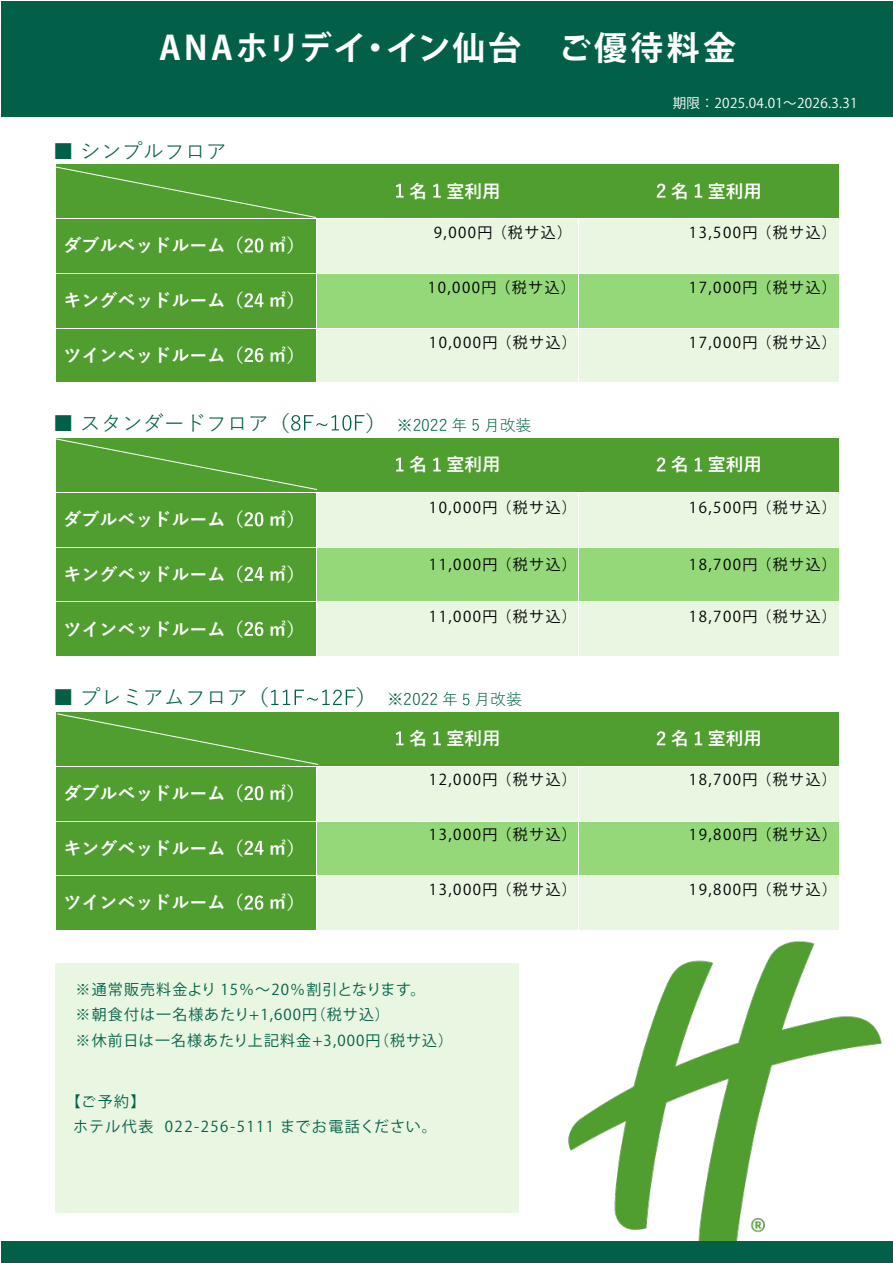
<style>
.page{position:relative;width:893px;height:1263px;background:#fff}
.page>*{position:absolute;margin:0;border:0;box-sizing:border-box;transform-origin:0 0}
.t1{font:700 33px "Koz Go Pro";letter-spacing:.08em;color:#fff}
.t2{font:21px "Yu Gothic";color:#026048}
.t3{font:700 18px "Yu Gothic";color:#fff}
.t4{font:15.9px "Yu Gothic";letter-spacing:-.01em;color:#026048}
.t5{font:15px "Koz Go Pro";letter-spacing:.1em;color:#000}
.t6{font:15px/25.5px "Koz Go Pro";letter-spacing:.075em;color:#026048}
.t7{font:15px/25.5px "Koz Go Pro";letter-spacing:.1em;color:#026048}
.t8{font:13.5px "Koz Go Pro";letter-spacing:.025em;color:#fff}
.s1{font-size:21px}
</style>
<div class="page">
<div style="left:317px;top:164px;width:261px;height:54px;background:#509e2f"></div>
<svg style="left:396px;top:184px;width:8px;height:14px"></svg>
<svg style="left:433px;top:184px;width:8px;height:14px"></svg>
<div style="left:578px;top:164px;width:262px;height:54px;background:#509e2f"></div>
<svg style="left:657px;top:184px;width:8px;height:14px"></svg>
<svg style="left:695px;top:184px;width:7px;height:14px"></svg>
<hr style="left:318px;top:164px;width:260px;height:1px;background:#fff">
<hr style="left:579px;top:164px;width:261px;height:1px;background:#fff">
<div style="left:56px;top:219px;width:261px;height:54px;background:#509e2f"></div>
<svg style="left:244px;top:238px;width:19px;height:15px"></svg>
<div style="left:317px;top:219px;width:261px;height:54px;background:#e8f6e2"></div>
<div style="left:579px;top:219px;width:261px;height:54px;background:#e8f6e2"></div>
<hr style="left:317px;top:219px;width:1px;height:54px;background:#fff">
<div style="left:56px;top:274px;width:261px;height:54px;background:#509e2f"></div>
<svg style="left:244px;top:293px;width:20px;height:14px"></svg>
<div style="left:317px;top:274px;width:261px;height:54px;background:#95d87a"></div>
<div style="left:579px;top:274px;width:261px;height:54px;background:#95d87a"></div>
<hr style="left:317px;top:274px;width:1px;height:54px;background:#fff">
<div style="left:56px;top:329px;width:261px;height:54px;background:#509e2f"></div>
<svg style="left:244px;top:348px;width:19px;height:14px"></svg>
<div style="left:317px;top:329px;width:261px;height:54px;background:#e8f6e2"></div>
<div style="left:579px;top:329px;width:261px;height:54px;background:#e8f6e2"></div>
<hr style="left:317px;top:329px;width:1px;height:54px;background:#fff">
<div style="left:317px;top:438px;width:261px;height:54px;background:#509e2f"></div>
<svg style="left:396px;top:458px;width:8px;height:13px"></svg>
<svg style="left:433px;top:458px;width:8px;height:13px"></svg>
<div style="left:578px;top:438px;width:262px;height:54px;background:#509e2f"></div>
<svg style="left:657px;top:457px;width:8px;height:14px"></svg>
<svg style="left:695px;top:458px;width:7px;height:13px"></svg>
<div style="left:56px;top:493px;width:261px;height:54px;background:#509e2f"></div>
<svg style="left:244px;top:512px;width:19px;height:14px"></svg>
<div style="left:317px;top:493px;width:261px;height:54px;background:#e8f6e2"></div>
<div style="left:579px;top:493px;width:261px;height:54px;background:#e8f6e2"></div>
<hr style="left:317px;top:493px;width:1px;height:54px;background:#fff">
<div style="left:56px;top:548px;width:261px;height:54px;background:#509e2f"></div>
<svg style="left:244px;top:567px;width:20px;height:14px"></svg>
<div style="left:317px;top:548px;width:261px;height:54px;background:#95d87a"></div>
<div style="left:579px;top:548px;width:261px;height:54px;background:#95d87a"></div>
<hr style="left:317px;top:548px;width:1px;height:54px;background:#fff">
<div style="left:56px;top:602px;width:261px;height:54px;background:#509e2f"></div>
<svg style="left:244px;top:622px;width:19px;height:14px"></svg>
<div style="left:317px;top:602px;width:261px;height:54px;background:#e8f6e2"></div>
<div style="left:579px;top:602px;width:261px;height:54px;background:#e8f6e2"></div>
<hr style="left:56px;top:602px;width:261px;height:1px;background:#fff">
<hr style="left:317px;top:602px;width:261px;height:1px;background:#fff">
<hr style="left:579px;top:602px;width:261px;height:1px;background:#fff">
<hr style="left:317px;top:602px;width:1px;height:54px;background:#fff">
<div style="left:317px;top:712px;width:261px;height:54px;background:#509e2f"></div>
<svg style="left:396px;top:731px;width:8px;height:14px"></svg>
<svg style="left:433px;top:731px;width:8px;height:14px"></svg>
<div style="left:578px;top:712px;width:262px;height:54px;background:#509e2f"></div>
<svg style="left:657px;top:731px;width:8px;height:14px"></svg>
<svg style="left:695px;top:731px;width:7px;height:14px"></svg>
<div style="left:56px;top:767px;width:261px;height:54px;background:#509e2f"></div>
<svg style="left:244px;top:786px;width:19px;height:14px"></svg>
<div style="left:317px;top:767px;width:261px;height:54px;background:#e8f6e2"></div>
<div style="left:579px;top:767px;width:261px;height:54px;background:#e8f6e2"></div>
<hr style="left:317px;top:767px;width:1px;height:54px;background:#fff">
<div style="left:56px;top:821px;width:261px;height:54px;background:#509e2f"></div>
<svg style="left:244px;top:841px;width:20px;height:14px"></svg>
<div style="left:317px;top:821px;width:261px;height:54px;background:#95d87a"></div>
<div style="left:579px;top:821px;width:261px;height:54px;background:#95d87a"></div>
<hr style="left:56px;top:821px;width:261px;height:1px;background:#fff">
<hr style="left:317px;top:821px;width:261px;height:1px;background:#fff">
<hr style="left:579px;top:821px;width:261px;height:1px;background:#fff">
<hr style="left:317px;top:821px;width:1px;height:54px;background:#fff">
<div style="left:56px;top:876px;width:261px;height:54px;background:#509e2f"></div>
<svg style="left:244px;top:895px;width:19px;height:15px"></svg>
<div style="left:317px;top:876px;width:261px;height:54px;background:#e8f6e2"></div>
<div style="left:579px;top:876px;width:261px;height:54px;background:#e8f6e2"></div>
<hr style="left:317px;top:876px;width:1px;height:54px;background:#fff">
<div style="left:55px;top:963px;width:464px;height:250px;background:#e8f6e2"></div>
<img style="left:568px;top:908px;width:314px;height:333px">
<div style="left:1px;top:2px;width:892px;height:115px;background:#026048"></div>
<svg style="left:291px;top:415px;width:73px;height:16px"></svg>
<svg style="left:472px;top:419px;width:7px;height:12px"></svg>
<svg style="left:271px;top:690px;width:84px;height:15px"></svg>
<svg style="left:463px;top:694px;width:6px;height:11px"></svg>
<div style="left:1px;top:1241px;width:892px;height:22px;background:#026048"></div>
<div style="left:56px;top:164px;width:261px;height:54px;background:#509e2f"></div>
<div style="left:56px;top:438px;width:262px;height:54px;background:#509e2f"></div>
<div style="left:56px;top:712px;width:263px;height:54px;background:#509e2f"></div>
<h1 class="t1" style="left:159px;top:27px;width:579px">ANAホリデイ・イン仙台　ご優待料金</h1>
<h2 class="t2" style="left:53px;top:131px;width:176px">■ シンプルフロア</h2>
<p class="t3" style="left:64px;top:236px;width:182px">ダブルベッドルーム（</p>
<p class="t3" style="left:269px;top:236px;width:38px">㎡）</p>
<p class="t3" style="left:64px;top:290px;width:182px">キングベッドルーム（</p>
<p class="t3" style="left:269px;top:290px;width:38px">㎡）</p>
<p class="t3" style="left:64px;top:345px;width:182px">ツインベッドルーム（</p>
<p class="t3" style="left:269px;top:345px;width:38px">㎡）</p>
<p class="t8" style="left:673px;top:94px;width:186px">期限 ： 2025.04.01～2026.3.31</p>
<p class="t3" style="left:409px;top:181px;width:93px">名 室利用</p>
<p class="t3" style="left:671px;top:181px;width:93px">名 室利用</p>
<p class="t5" style="left:434px;top:223px;width:140px">9,000円 （税サ込）</p>
<p class="t5" style="left:428px;top:278px;width:150px">10,000円 （税サ込）</p>
<p class="t5" style="left:429px;top:332px;width:150px">10,000円 （税サ込）</p>
<p class="t5" style="left:689px;top:223px;width:150px">13,500円 （税サ込）</p>
<p class="t5" style="left:689px;top:278px;width:150px">17,000円 （税サ込）</p>
<p class="t5" style="left:689px;top:332px;width:150px">17,000円 （税サ込）</p>
<h2 class="t2" style="left:53px;top:404px;width:239px">■ スタンダードフロア（</h2>
<p class="t4" style="left:365px;top:410px;width:167px"><span class="s1">）</span> ※2022 年 月改装</p>
<p class="t3" style="left:64px;top:509px;width:182px">ダブルベッドルーム（</p>
<p class="t3" style="left:269px;top:509px;width:38px">㎡）</p>
<p class="t3" style="left:64px;top:564px;width:182px">キングベッドルーム（</p>
<p class="t3" style="left:269px;top:564px;width:38px">㎡）</p>
<p class="t3" style="left:64px;top:619px;width:182px">ツインベッドルーム（</p>
<p class="t3" style="left:269px;top:619px;width:38px">㎡）</p>
<p class="t3" style="left:409px;top:455px;width:93px">名 室利用</p>
<p class="t3" style="left:671px;top:455px;width:93px">名 室利用</p>
<p class="t5" style="left:429px;top:498px;width:150px">10,000円 （税サ込）</p>
<p class="t5" style="left:689px;top:498px;width:150px">16,500円 （税サ込）</p>
<p class="t5" style="left:429px;top:554px;width:150px">11,000円 （税サ込）</p>
<p class="t5" style="left:689px;top:554px;width:150px">18,700円 （税サ込）</p>
<p class="t5" style="left:429px;top:606px;width:150px">11,000円 （税サ込）</p>
<p class="t5" style="left:689px;top:606px;width:150px">18,700円 （税サ込）</p>
<h2 class="t2" style="left:53px;top:678px;width:218px">■ プレミアムフロア（</h2>
<p class="t4" style="left:356px;top:685px;width:167px"><span class="s1">）</span> ※2022 年 月改装</p>
<p class="t3" style="left:64px;top:783px;width:182px">ダブルベッドルーム（</p>
<p class="t3" style="left:269px;top:783px;width:38px">㎡）</p>
<p class="t3" style="left:64px;top:838px;width:182px">キングベッドルーム（</p>
<p class="t3" style="left:269px;top:838px;width:38px">㎡）</p>
<p class="t3" style="left:64px;top:893px;width:182px">ツインベッドルーム（</p>
<p class="t3" style="left:269px;top:893px;width:38px">㎡）</p>
<p class="t3" style="left:409px;top:728px;width:93px">名 室利用</p>
<p class="t3" style="left:671px;top:728px;width:93px">名 室利用</p>
<p class="t5" style="left:429px;top:770px;width:150px">12,000円 （税サ込）</p>
<p class="t5" style="left:689px;top:770px;width:150px">18,700円 （税サ込）</p>
<p class="t5" style="left:429px;top:825px;width:150px">13,000円 （税サ込）</p>
<p class="t5" style="left:689px;top:825px;width:150px">19,800円 （税サ込）</p>
<p class="t5" style="left:429px;top:879px;width:150px">13,000円 （税サ込）</p>
<p class="t5" style="left:689px;top:879px;width:150px">19,800円 （税サ込）</p>
<p class="t6" style="left:76px;top:977px;width:379px">※通常販売料金より 15％～20％割引となります。<br>※朝食付は一名様あたり+1,600円（税サ込）<br>※休前日は一名様あたり上記料金+3,000円（税サ込）</p>
<p class="t7" style="left:73px;top:1089px;width:365px;text-indent:-7px">【ご予約】<br>ホテル代表 022-256-5111 までお電話ください。</p>
</div>
